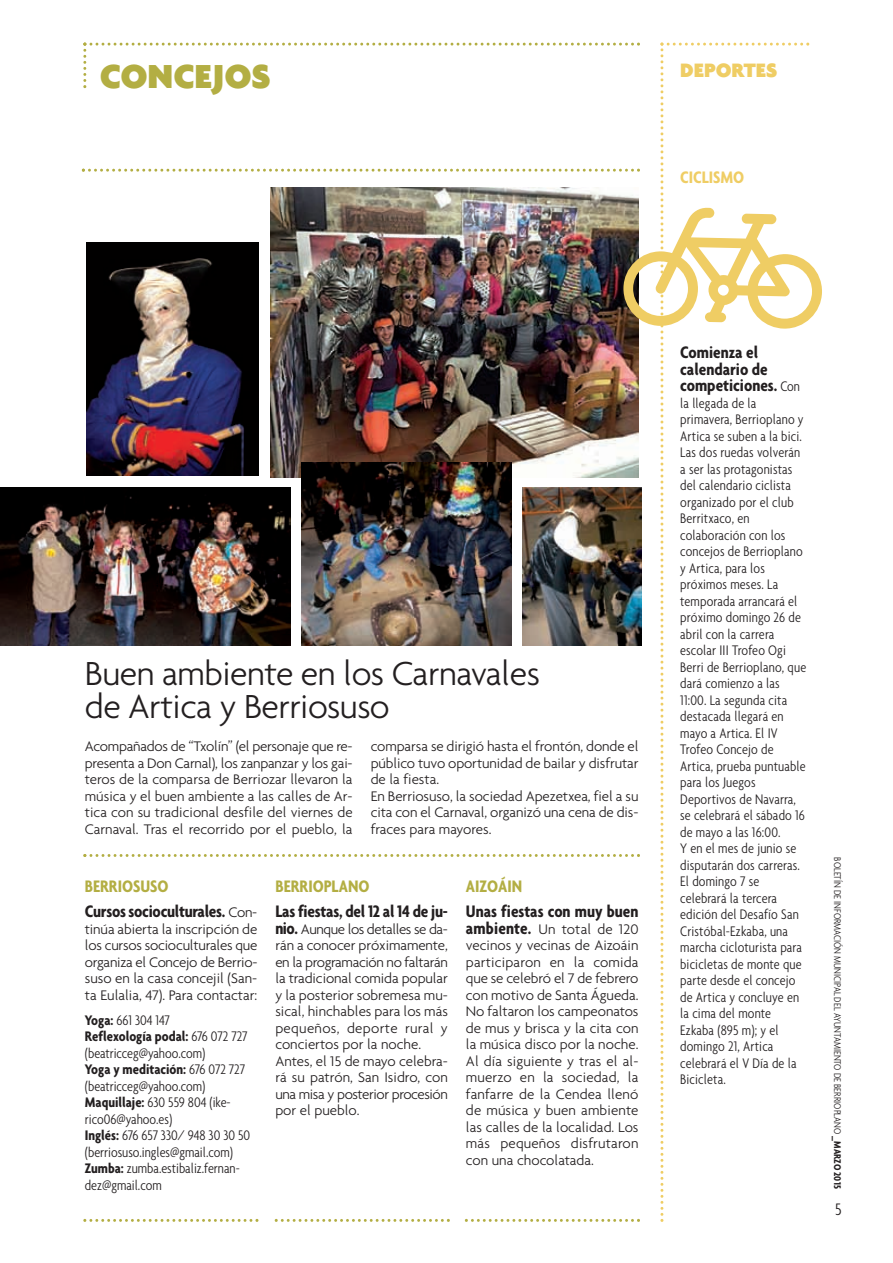
<style>
.page{position:relative;width:893px;height:1263px;background:#fff}
.page>*{position:absolute;margin:0;border:0;box-sizing:border-box;transform-origin:0 0}
.t1{font:300 36px/33px "Agenda";letter-spacing:-.015em;color:#231f20}
.t2{font:900 36px "Agenda";color:#b3ae43}
.t3{font:900 21px "Agenda";color:#efcd64}
.t4{font:700 condensed 18px/16.5px "Agenda";color:#231f20}
.t5{font:700 condensed 18px "Agenda";color:#b3ae43}
.t6{font:700 condensed 18px "Agenda";color:#efcd64}
.t7{font:300 condensed 18px "Agenda";color:#231f20}
.t8{font:300 15px/16.5px "Agenda";letter-spacing:-.005em;color:#231f20;text-align:justify}
.t9{font:300 condensed 15px/16.5px "Agenda";letter-spacing:.01em;color:#231f20}
.t10{font:300 condensed 10.5px "Agenda";color:#231f20}
.s1{color:#b3ae43}
.s2{font-weight:300;font-stretch:normal;font-size:15px}
.s3{font-weight:700}
.s4{font-weight:700;font-stretch:condensed;font-size:18px}
.s5{font-weight:300;font-size:15px}
</style>
<div class="page">
<img style="left:0;top:42px;width:822px;height:1180px">
<h1 class="t2" style="left:100px;top:62px;width:172px">CONCEJOS</h1>
<h2 class="t3" style="left:680px;top:62px;width:98px">DEPORTES</h2>
<p class="t6" style="left:680px;top:171px;width:66px">CICLISMO</p>
<h1 class="t1" style="left:85px;top:660px;width:457px">Buen ambiente en los Carnavales de Artica y Berriosuso</h1>
<p class="t8" style="left:85px;top:739px;width:269px">Acompañados de “Txolín” (el personaje que re&shy;presenta a Don Carnal), los zanpanzar y los gai&shy;teros de la comparsa de Berriozar llevaron la música y el buen ambiente a las calles de Ar&shy;tica con su tradicional desfile del viernes de Carnaval. Tras el recorrido por el pueblo, la</p>
<p class="t8" style="left:371px;top:739px;width:269px;text-align:left">comparsa se dirigió hasta el frontón, donde el público tuvo oportunidad de bailar y disfrutar de la fiesta.<br>En Berriosuso, la sociedad Apezetxea, fiel a su cita con el Carnaval, organizó una cena de dis&shy;fraces para mayores.</p>
<p class="t4" style="left:85px;top:876px;width:174px;line-height:25px"><span class="s1">BERRIOSUSO<br></span>Cursos socioculturales. <span class="s2">Con-</span></p>
<p class="t8" style="left:85px;top:922px;width:174px">tinúa abierta la inscripción de los cursos socioculturales que organiza el Concejo de Berrio&shy;suso en la casa concejil (San&shy;ta Eulalia, 47). Para contactar:</p>
<p class="t9" style="left:85px;top:1013px;width:167px"><span class="s3">Yoga:</span> 661 304 147<br><span class="s3">Reflexología podal:</span> 676 072 727 (beatricceg@yahoo.com)<br><span class="s3">Yoga y meditación:</span> 676 072 727 (beatricceg@yahoo.com)<br><span class="s3">Maquillaje:</span> 630 559 804 (ike&shy;rico06@yahoo.es)<br><span class="s3">Inglés:</span> 676 657 330/ 948 30 30 50 (berriosuso.ingles@gmail.com)<br><span class="s3">Zumba:</span> zumba.estibaliz.fernan&shy;dez@gmail.com</p>
<p class="t5" style="left:275px;top:880px;width:96px">BERRIOPLANO</p>
<p class="t4" style="left:275px;top:905px;width:174px">Las fiestas, del 12 al 14 de ju-</p>
<p class="t8" style="left:275px;top:922px;width:174px;text-align:left"><span class="s4">nio.</span> Aunque los detalles se da&shy;rán a conocer próximamente, en la programación no faltarán la tradicional comida popular y la posterior sobremesa mu&shy;sical, hinchables para los más pequeños, deporte rural y conciertos por la noche.<br>Antes, el 15 de mayo celebra&shy;rá su patrón, San Isidro, con una misa y posterior procesión por el pueblo.</p>
<p class="t5" style="left:466px;top:880px;width:58px">AIZOÁIN</p>
<p class="t4" style="left:466px;top:905px;width:174px">Unas fiestas con muy buen</p>
<p class="t8" style="left:466px;top:922px;width:174px"><span class="s4">ambiente.</span> Un total de 120 vecinos y vecinas de Aizoáin participaron en la comida que se celebró el 7 de febrero con motivo de Santa Águeda.<br>No faltaron los campeonatos de mus y brisca y la cita con la música disco por la noche.<br>Al día siguiente y tras el al&shy;muerzo en la sociedad, la fanfarre de la Cendea llenó de música y buen ambiente las calles de la localidad. Los más pequeños disfrutaron con una chocolatada.</p>
<p class="t4" style="left:680px;top:346px;width:121px">Comienza el calendario de competiciones. <span class="s5">Con</span></p>
<p class="t9" style="left:680px;top:396px;width:127px">la llegada de la primavera, Berrioplano y<br>Artica se suben a la bici.<br>Las dos ruedas volverán a ser las protagonistas del calendario ciclista organizado por el club<br>Berritxaco, en colaboración con los concejos de Berrioplano y Artica, para los próximos meses. La temporada arrancará el próximo domingo 26 de abril con la carrera escolar III Trofeo Ogi<br>Berri de Berrioplano, que dará comienzo a las<br>11:00. La segunda cita destacada llegará en mayo a Artica. El IV<br>Trofeo Concejo de<br>Artica, prueba puntuable para los Juegos<br>Deportivos de Navarra, se celebrará el sábado 16 de mayo a las 16:00.<br>Y en el mes de junio se disputarán dos carreras.<br>El domingo 7 se celebrará la tercera edición del Desafío San<br>Cristóbal-Ezkaba, una marcha cicloturista para bicicletas de monte que parte desde el concejo de Artica y concluye en la cima del monte<br>Ezkaba (895 m); y el domingo 21, Artica celebrará el V Día de la<br>Bicicleta.</p>
<p class="t10" style="left:842px;top:857px;width:333px;rotate:90deg">BOLETÍN DE INFORMACIÓN MUNICIPAL DEL AYUNTAMIENTO DE BERRIOPLANO <span class="s3">_MARZO 2015</span></p>
<p class="t7" style="left:835px;top:1203px;width:8px">5</p>
</div>
